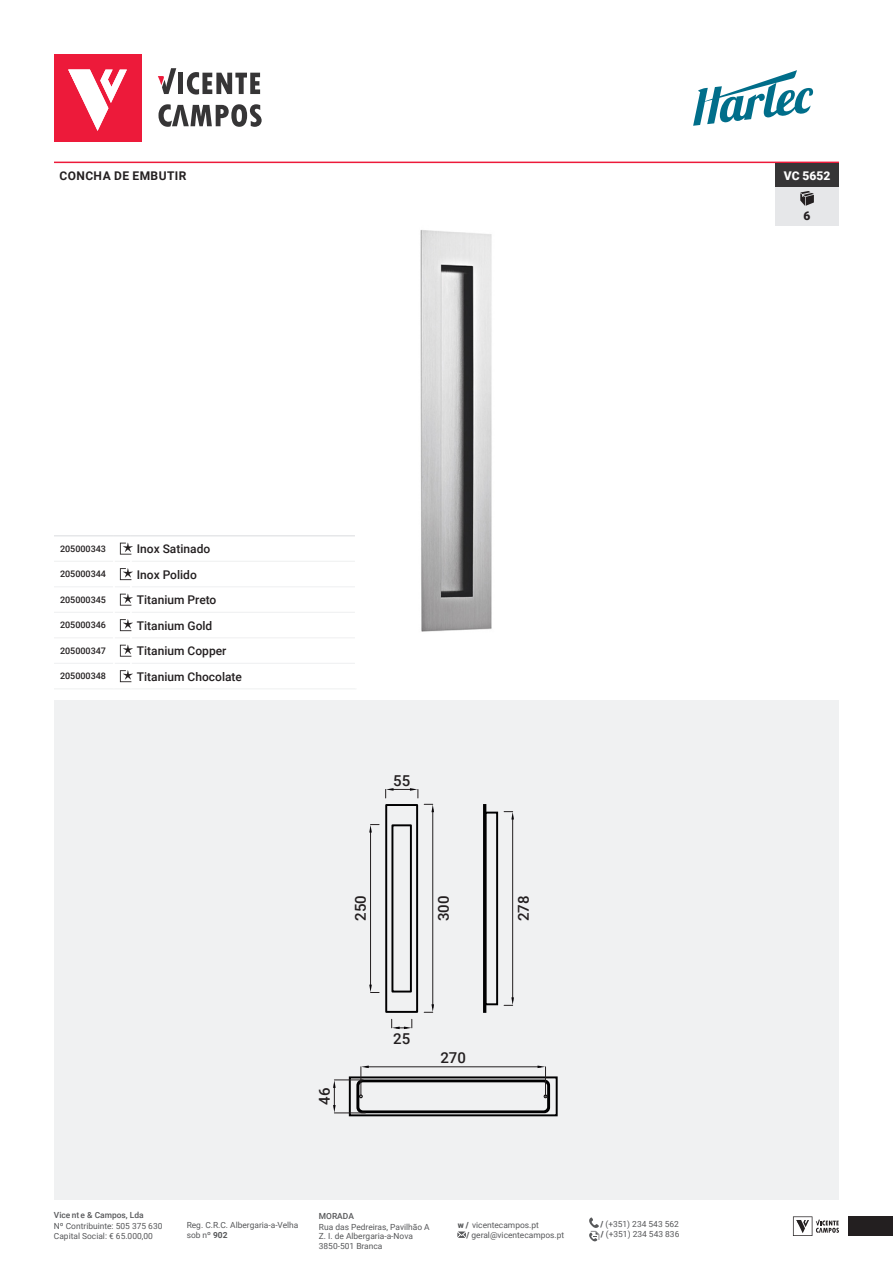
<style>
.page{position:relative;width:893px;height:1263px;background:#fff}
.page>*{position:absolute;margin:0;border:0;box-sizing:border-box;transform-origin:0 0}
.t1{font:500 15px "Roboto";color:#231f20}
.t2{font:500 12px "Roboto";color:#231f20}
.t3{font:700 12px "Roboto";letter-spacing:.035em;color:#231f20}
.t4{font:900 12px "Roboto";color:#fff}
.t5{font:900 12px "Roboto";color:#231f20}
.t6{font:500 9px "Roboto";color:#231f20}
.t7{font:8.4px/9.6px "Roboto";color:#57585a}
.t8{font:500 8.4px "Roboto";color:#57585a}
.s1{font-weight:700}
.s2{font-weight:900}
</style>
<div class="page">
<div style="left:54px;top:54px;width:87px;height:87px;background:#ed1a3a"></div>
<svg style="left:68px;top:70px;width:59px;height:61px"></svg>
<div style="left:178px;top:73px;width:5px;height:21px;background:#363536"></div>
<svg style="left:187px;top:72px;width:73px;height:23px"></svg>
<svg style="left:158px;top:104px;width:104px;height:23px"></svg>
<svg style="left:158px;top:68px;width:18px;height:26px"></svg>
<svg style="left:693px;top:70px;width:120px;height:56px"></svg>
<svg style="left:793px;top:1216px;width:46px;height:20px"></svg>
<svg style="left:457px;top:1231px;width:9px;height:7px"></svg>
<svg style="left:589px;top:1217px;width:10px;height:24px"></svg>
<div style="left:849px;top:1216px;width:44px;height:20px;background:#231f20"></div>
<img style="left:299px;top:230px;width:193px;height:402px">
<hr style="left:54px;top:162px;width:785px;height:1px;background:#ed1a3a">
<div style="left:775px;top:163px;width:64px;height:24px;background:#363536"></div>
<div style="left:775px;top:187px;width:64px;height:38px;background:#e6e7e9"></div>
<svg style="left:800px;top:191px;width:14px;height:15px"></svg>
<hr style="left:54px;top:561px;width:59px;height:1px;background:#f0f1f2">
<svg style="left:115px;top:561px;width:15px;height:1px"></svg>
<hr style="left:132px;top:561px;width:223px;height:1px;background:#f0f1f2">
<hr style="left:54px;top:586px;width:59px;height:1px;background:#f0f1f2">
<svg style="left:115px;top:586px;width:15px;height:1px"></svg>
<hr style="left:132px;top:586px;width:223px;height:1px;background:#f0f1f2">
<hr style="left:54px;top:612px;width:59px;height:1px;background:#f0f1f2">
<svg style="left:115px;top:612px;width:15px;height:1px"></svg>
<hr style="left:132px;top:612px;width:223px;height:1px;background:#f0f1f2">
<hr style="left:54px;top:637px;width:59px;height:1px;background:#f0f1f2">
<svg style="left:115px;top:637px;width:15px;height:1px"></svg>
<hr style="left:132px;top:637px;width:223px;height:1px;background:#f0f1f2">
<hr style="left:54px;top:663px;width:59px;height:1px;background:#f0f1f2">
<svg style="left:115px;top:663px;width:15px;height:1px"></svg>
<hr style="left:132px;top:663px;width:223px;height:1px;background:#f0f1f2">
<hr style="left:54px;top:688px;width:60px;height:1px;background:#f0f1f2">
<svg style="left:115px;top:688px;width:15px;height:1px"></svg>
<hr style="left:131px;top:688px;width:225px;height:1px;background:#f0f1f2">
<hr style="left:355px;top:506px;width:1px;height:30px;background:#fff">
<svg style="left:355px;top:536px;width:1px;height:96px"></svg>
<hr style="left:54px;top:535px;width:60px;height:1px;background:#e6e7e9">
<svg style="left:114px;top:535px;width:17px;height:1px"></svg>
<hr style="left:131px;top:535px;width:224px;height:1px;background:#e6e7e9">
<svg style="left:120px;top:542px;width:13px;height:13px"></svg>
<svg style="left:120px;top:568px;width:13px;height:12px"></svg>
<svg style="left:120px;top:593px;width:13px;height:13px"></svg>
<svg style="left:120px;top:619px;width:13px;height:12px"></svg>
<svg style="left:120px;top:644px;width:13px;height:13px"></svg>
<svg style="left:120px;top:670px;width:13px;height:12px"></svg>
<div style="left:54px;top:700px;width:785px;height:499px;background:#f0f1f2"></div>
<div style="left:385px;top:804px;width:33px;height:209px;border:2px solid #000001"></div>
<div style="left:391px;top:824px;width:21px;height:168px;border:2px solid #000001"></div>
<div style="left:483px;top:804px;width:3px;height:209px;border:2px solid #000001"></div>
<div style="left:484px;top:812px;width:14px;height:193px;border:2px solid #000001"></div>
<div style="left:349px;top:1076px;width:209px;height:40px;border:2px solid #000001"></div>
<div style="left:356px;top:1079px;width:194px;height:34px;border:2px solid #000001;border-radius:5px"></div>
<div style="left:357px;top:1080px;width:192px;height:32px;border:2px solid #000001;border-radius:5px"></div>
<svg style="left:385px;top:788px;width:34px;height:10px"></svg>
<hr style="left:432px;top:809px;width:1px;height:198px;background:#231f20">
<svg style="left:424px;top:804px;width:10px;height:8px"></svg>
<svg style="left:424px;top:1004px;width:10px;height:9px"></svg>
<hr style="left:370px;top:829px;width:1px;height:158px;background:#231f20">
<svg style="left:369px;top:985px;width:10px;height:8px"></svg>
<svg style="left:369px;top:824px;width:10px;height:8px"></svg>
<svg style="left:391px;top:1019px;width:21px;height:10px"></svg>
<hr style="left:366px;top:1066px;width:175px;height:1px;background:#231f20">
<svg style="left:537px;top:1065px;width:10px;height:33px"></svg>
<svg style="left:333px;top:1065px;width:36px;height:48px"></svg>
<hr style="left:512px;top:817px;width:1px;height:184px;background:#231f20">
<svg style="left:504px;top:811px;width:10px;height:8px"></svg>
<svg style="left:504px;top:997px;width:10px;height:9px"></svg>
<p class="t3" style="left:60px;top:167px;width:128px">CONCHA DE EMBUTIR</p>
<p class="t4" style="left:784px;top:167px;width:48px">VC 5652</p>
<p class="t5" style="left:804px;top:207px;width:8px">6</p>
<p class="t6" style="left:60px;top:542px;width:48px">205000343</p>
<p class="t2" style="left:137px;top:540px;width:75px">Inox Satinado</p>
<p class="t6" style="left:60px;top:568px;width:48px">205000344</p>
<p class="t2" style="left:137px;top:566px;width:61px">Inox Polido</p>
<p class="t6" style="left:60px;top:593px;width:48px">205000345</p>
<p class="t2" style="left:137px;top:591px;width:81px">Titanium Preto</p>
<p class="t6" style="left:60px;top:619px;width:48px">205000346</p>
<p class="t2" style="left:137px;top:617px;width:77px">Titanium Gold</p>
<p class="t6" style="left:60px;top:644px;width:48px">205000347</p>
<p class="t2" style="left:137px;top:642px;width:91px">Titanium Copper</p>
<p class="t6" style="left:60px;top:670px;width:48px">205000348</p>
<p class="t2" style="left:137px;top:668px;width:107px">Titanium Chocolate</p>
<p class="t1" style="left:393px;top:770px;width:19px">55</p>
<p class="t1" style="left:350px;top:920px;width:27px;rotate:-90deg">250</p>
<p class="t1" style="left:433px;top:921px;width:27px;rotate:-90deg">300</p>
<p class="t1" style="left:314px;top:1105px;width:19px;rotate:-90deg">46</p>
<p class="t1" style="left:393px;top:1028px;width:19px">25</p>
<p class="t1" style="left:440px;top:1047px;width:27px">270</p>
<p class="t1" style="left:513px;top:921px;width:27px;rotate:-90deg">278</p>
<p class="t8" style="left:54px;top:1209px;width:91px">Vice nt e &amp; Campos, Lda</p>
<p class="t7" style="left:54px;top:1221px;width:110px">Nº Contribuinte: 505 375 630<br>Capital Social: € 65.000,00</p>
<p class="t7" style="left:187px;top:1220px;width:113px">Reg. C.R.C. Albergaria-a-Velha sob nº <span class="s1">902</span></p>
<p class="t7" style="left:466px;top:1220px;width:99px;line-height:9.1px;text-indent:-9px"><span class="s2">w /</span> vicentecampos.pt<br><span class="s2">/</span> geral@vicentecampos.pt</p>
<p class="t7" style="left:601px;top:1229px;width:80px"><span class="s2">/</span> (+351) 234 543 836</p>
<p class="t8" style="left:319px;top:1210px;width:37px">MORADA</p>
<p class="t7" style="left:319px;top:1221px;width:112px">Rua das Pedreiras, Pavilhão A<br>Z. I. de Albergaria-a-Nova<br>3850-501 Branca</p>
<p class="t7" style="left:600px;top:1219px;width:80px"><span class="s2">/</span> (+351) 234 543 562</p>
</div>
